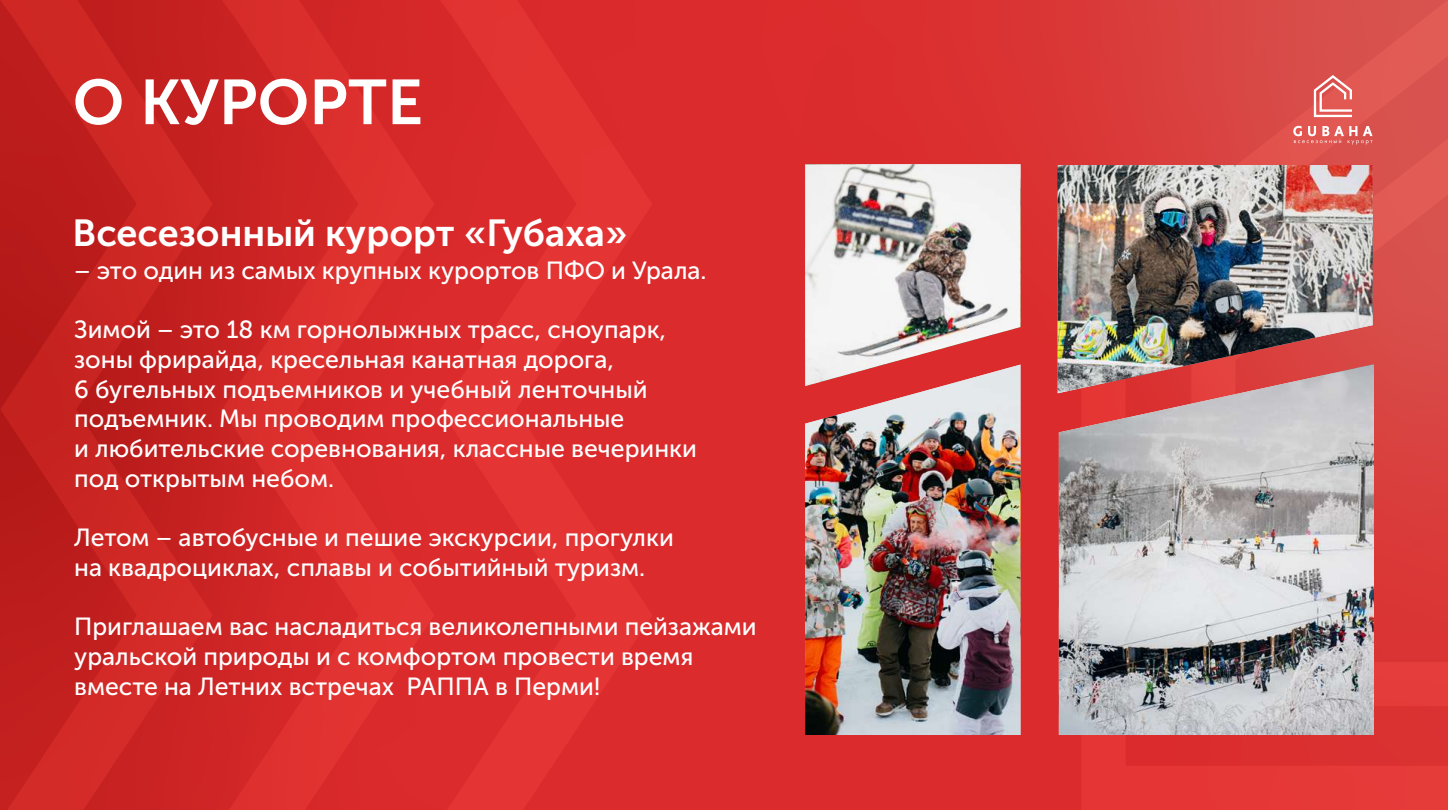
<style>
.page{position:relative;width:1448px;height:810px;background:#db2b2c}
.page>*{position:absolute;margin:0;border:0;box-sizing:border-box;transform-origin:0 0}
.t1{font:63px "Museo Sans Cyrl 700";color:#fff}
.t2{font:37.5px "Museo Sans Cyrl 700";color:#fff}
.t3{font:24.75px/29.7px "Museo Sans Cyrl 500";color:#fff}
</style>
<div class="page">
<svg style="left:0;top:0;width:213px;height:810px;fill:#c52020"></svg>
<svg style="left:222px;top:0;width:113px;height:810px"></svg>
<svg style="left:1081px;top:0;width:367px;height:810px"></svg>
<svg style="left:1293px;top:126px;width:79px;height:19px;background:#e67c78"></svg>
<svg style="left:1313px;top:75px;width:39px;height:42px;background:#e78480"></svg>
<img style="left:1057px;top:165px;width:315px;height:228px">
<img style="left:1058px;top:364px;width:315px;height:371px">
<img style="left:805px;top:386px;width:215px;height:349px">
<img style="left:805px;top:164px;width:215px;height:222px">
<h1 class="t1" style="left:73px;top:67px;width:352px">О КУРОРТЕ</h1>
<h2 class="t2" style="left:73px;top:212px;width:556px">Всесезонный курорт «Губаха»</h2>
<p class="t3" style="left:74px;top:256px;width:634px">– это один из самых крупных курортов ПФО и Урала.</p>
<p class="t3" style="left:74px;top:315px;width:624px">Зимой – это 18 км горнолыжных трасс, сноупарк, зоны фрирайда, кресельная канатная дорога,<br>6 бугельных подъемников и учебный ленточный подъемник. Мы проводим профессиональные<br>и любительские соревнования, классные вечеринки под открытым небом.</p>
<p class="t3" style="left:74px;top:523px;width:601px">Летом – автобусные и пешие экскурсии, прогулки на квадроциклах, сплавы и событийный туризм.</p>
<p class="t3" style="left:74px;top:612px;width:684px">Приглашаем вас насладиться великолепными пейзажами уральской природы и с комфортом провести время вместе на Летних встречах РАППА в Перми!</p>
</div>
